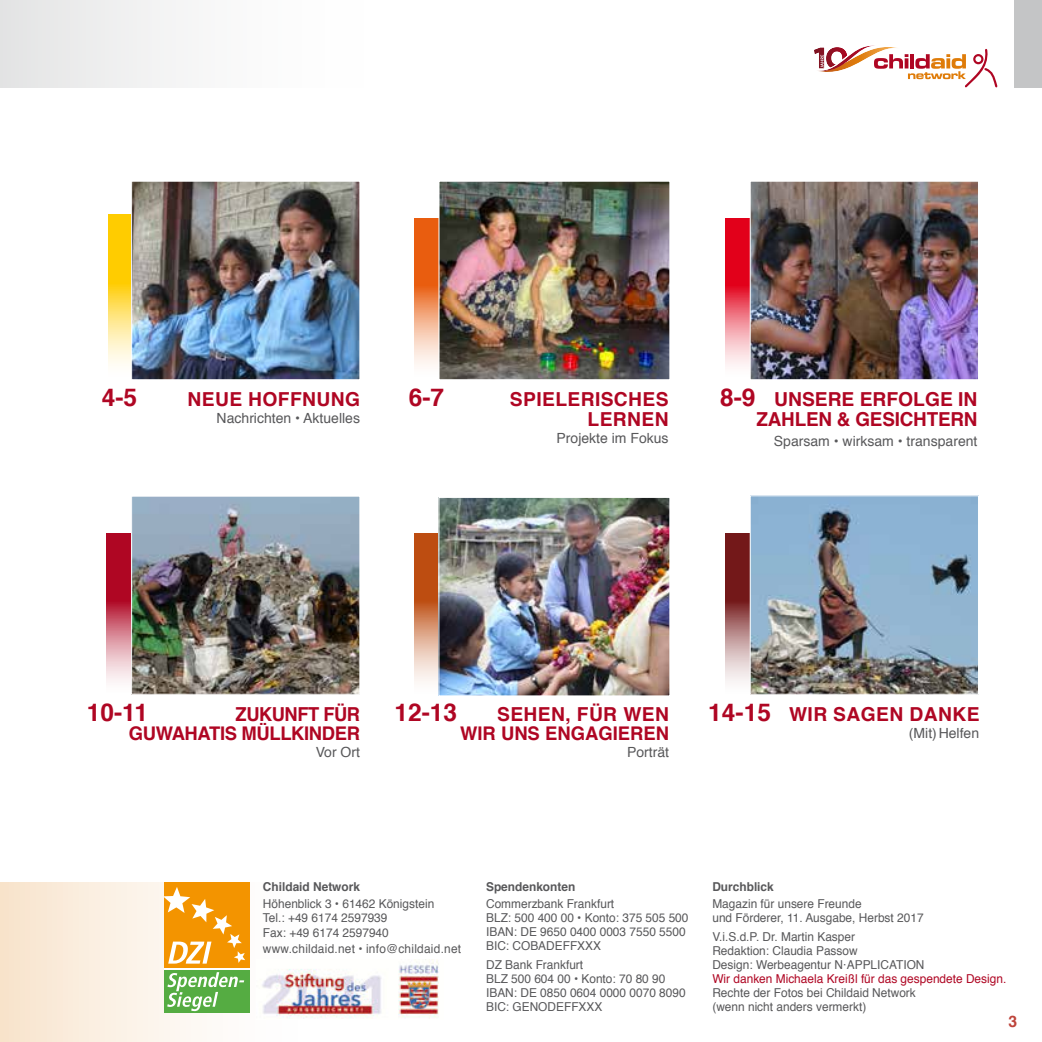
<style>
.page{position:relative;width:1042px;height:1042px;background:#fff}
.page>*{position:absolute;margin:0;border:0;box-sizing:border-box;transform-origin:0 0}
.t1{font:700 24.5px "Helvetica";color:#af0623}
.t2{font:700 19.25px/19.6px "Helvetica";letter-spacing:.02em;color:#af0623;text-align:right}
.t3{font:700 19.25px/19.6px "Helvetica";letter-spacing:-.01em;color:#af0623;text-align:right}
.t4{font:700 19.25px "Helvetica";letter-spacing:-.025em;color:#af0623;scale:.95 1}
.t5{font:700 18.9px "Helvetica";letter-spacing:-.02em;color:#af0623}
.t6{font:700 18.9px "Helvetica";color:#af0623}
.t7{font:700 15.75px "Helvetica";color:#be443b}
.t8{font:14px "Helvetica";color:#58585a}
.t9{font:12.25px/14px "Helvetica";color:#58585a}
.t10{font:12.25px "Helvetica";color:#af0623}
.t11{font:700 12.25px "Helvetica";color:#58585a}
.t12{font:12.25px "Helvetica";letter-spacing:.02em;color:#58585a}
</style>
<div class="page">
<svg style="left:414px;top:533px;width:25px;height:161px;background:#d38e69"></svg>
<img style="left:441px;top:499px;width:227px;height:195px">
<div style="left:439px;top:497px;width:231px;height:199px;border:1px solid #fff"></div>
<div style="left:1014px;top:0;width:28px;height:88px;background:#c4c5c6"></div>
<div style="left:0;top:0;width:372px;height:88px;background:linear-gradient(to right,#e5e6e6,#fff)"></div>
<svg style="left:414px;top:218px;width:25px;height:148px;background:#ef905b"></svg>
<svg style="left:725px;top:218px;width:25px;height:148px;background:#ea4f61"></svg>
<img style="left:441px;top:183px;width:227px;height:195px">
<div style="left:439px;top:181px;width:231px;height:199px;border:1px solid #fff"></div>
<img style="left:752px;top:183px;width:224px;height:195px">
<div style="left:750px;top:181px;width:228px;height:199px;border:1px solid #fff"></div>
<svg style="left:108px;top:214px;width:23px;height:152px;background:#ffdb4e"></svg>
<img style="left:133px;top:183px;width:225px;height:195px">
<div style="left:131px;top:181px;width:229px;height:199px;border:1px solid #fff"></div>
<div style="left:0;top:882px;width:308px;height:160px;background:linear-gradient(to right,#f8e5cf,#fff)"></div>
<svg style="left:725px;top:533px;width:25px;height:148px;background:#9d5e5f"></svg>
<img style="left:752px;top:497px;width:224px;height:195px">
<div style="left:750px;top:495px;width:228px;height:199px;border:1px solid #fff"></div>
<svg style="left:107px;top:533px;width:24px;height:149px;background:#c75266"></svg>
<img style="left:133px;top:498px;width:225px;height:194px">
<div style="left:131px;top:496px;width:229px;height:198px;border:1px solid #fff"></div>
<img style="left:257px;top:959px;width:182px;height:61px">
<div style="left:164px;top:882px;width:86px;height:86px;background:#f39400"></div>
<div style="left:164px;top:970px;width:86px;height:43px;background:#55ac42"></div>
<svg style="left:167px;top:972px;width:77px;height:39px"></svg>
<svg style="left:164px;top:887px;width:81px;height:76px"></svg>
<svg style="left:814px;top:45px;width:183px;height:42px"></svg>
<h1 class="t1" style="left:102px;top:388px;width:37px">4-5</h1>
<h1 class="t1" style="left:409px;top:388px;width:37px">6-7</h1>
<h1 class="t1" style="left:720px;top:388px;width:37px">8-9</h1>
<h2 class="t2" style="left:187px;top:391px;width:174px">NEUE HOFFNUNG</h2>
<p class="t8" style="left:217px;top:413px;width:145px">Nachrichten • Aktuelles</p>
<h2 class="t2" style="left:510px;top:391px;width:160px">SPIELERISCHES<br>LERNEN</h2>
<p class="t8" style="left:556px;top:432px;width:114px">Projekte im Fokus</p>
<h2 class="t3" style="left:756px;top:391px;width:222px">UNSERE ERFOLGE IN<br>ZAHLEN &amp; GESICHTERN</h2>
<p class="t8" style="left:774px;top:436px;width:205px">Sparsam • wirksam • transparent</p>
<h1 class="t1" style="left:87px;top:703px;width:63px">10-11</h1>
<h1 class="t1" style="left:394px;top:703px;width:64px">12-13</h1>
<h1 class="t1" style="left:708px;top:703px;width:64px">14-15</h1>
<h2 class="t4" style="left:236px;top:707px;width:132px">ZUKUNFT FÜR</h2>
<h3 class="t5" style="left:129px;top:726px;width:233px">GUWAHATIS MÜLLKINDER</h3>
<p class="t8" style="left:316px;top:746px;width:46px">Vor Ort</p>
<h2 class="t2" style="left:497px;top:706px;width:173px">SEHEN, FÜR WEN</h2>
<h3 class="t6" style="left:460px;top:726px;width:210px">WIR UNS ENGAGIEREN</h3>
<p class="t8" style="left:627px;top:746px;width:44px">Porträt</p>
<h2 class="t2" style="left:789px;top:706px;width:192px">WIR SAGEN DANKE</h2>
<p class="t8" style="left:909px;top:727px;width:72px">(Mit) Helfen</p>
<p class="t11" style="left:263px;top:882px;width:99px">Childaid Network</p>
<p class="t9" style="left:263px;top:897px;width:173px;line-height:14.5px">Höhenblick 3 • 61462 Königstein<br>Tel.: +49 6174 2597939<br>Fax: +49 6174 2597940</p>
<p class="t12" style="left:263px;top:943px;width:200px">www.childaid.net • info@childaid.net</p>
<p class="t11" style="left:486px;top:882px;width:91px">Spendenkonten</p>
<p class="t9" style="left:486px;top:897px;width:204px">Commerzbank Frankfurt<br>BLZ: 500 400 00 • Konto: 375 505 500<br>IBAN: DE 9650 0400 0003 7550 5500<br>BIC: COBADEFFXXX</p>
<p class="t9" style="left:486px;top:958px;width:201px">DZ Bank Frankfurt<br>BLZ 500 604 00 • Konto: 70 80 90<br>IBAN: DE 0850 0604 0000 0070 8090<br>BIC: GENODEFFXXX</p>
<p class="t11" style="left:712px;top:882px;width:63px">Durchblick</p>
<p class="t9" style="left:712px;top:897px;width:213px">Magazin für unsere Freunde<br>und Förderer, 11. Ausgabe, Herbst 2017</p>
<p class="t9" style="left:712px;top:930px;width:214px">V.i.S.d.P. Dr. Martin Kasper<br>Redaktion: Claudia Passow<br>Design: Werbeagentur N‧APPLICATION</p>
<p class="t10" style="left:712px;top:973px;width:295px">Wir danken Michaela Kreißl für das gespendete Design.</p>
<p class="t9" style="left:712px;top:986px;width:205px">Rechte der Fotos bei Childaid Network (wenn nicht anders vermerkt)</p>
<p class="t7" style="left:1008px;top:1015px;width:10px">3</p>
</div>
